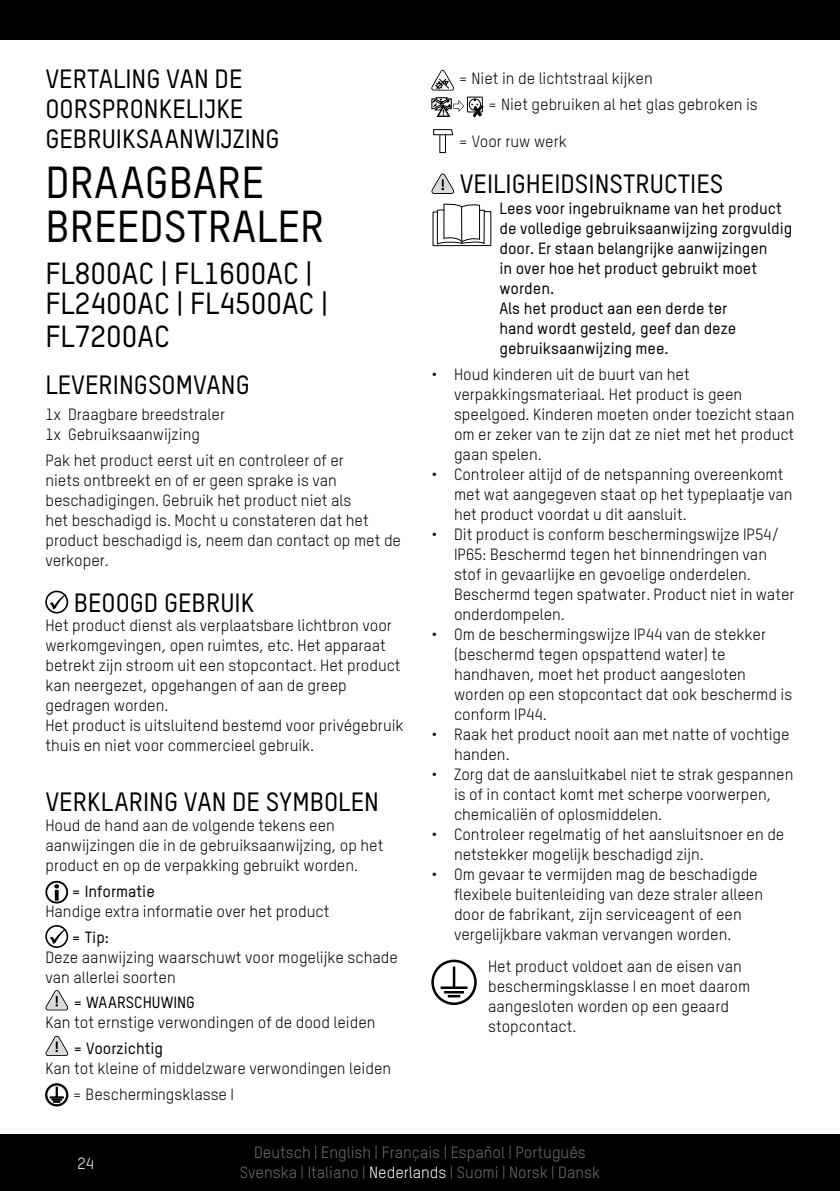
<style>
.page{position:relative;width:840px;height:1191px;background:#fff}
.page>*{position:absolute;margin:0;border:0;box-sizing:border-box;transform-origin:0 0}
.t1{font:500 44px/44px "TSTARPRO";color:#000}
.t2{font:500 30px/30px "TSTARPRO";color:#000}
.t3{font:500 26px/30px "TSTARPRO";color:#000}
.t4{font:16px/20px "TSTARPRO";color:#000}
.t5{font:500 16px/20px "TSTARPRO";color:#000}
.t6{font:16px/20px "TSTARPRO";color:#706f6f;text-align:center}
.t7{font:16px "TSTARPRO";color:#fff}
.s1{color:#fff}
</style>
<div class="page">
<div style="left:0;top:0;width:839px;height:40px;background:#000"></div>
<div style="left:0;top:1134px;width:839px;height:57px;background:#000"></div>
<svg style="left:45px;top:591px;width:23px;height:22px"></svg>
<svg style="left:45px;top:881px;width:23px;height:22px"></svg>
<svg style="left:45px;top:925px;width:23px;height:22px"></svg>
<svg style="left:45px;top:990px;width:23px;height:20px"></svg>
<svg style="left:45px;top:1035px;width:23px;height:21px"></svg>
<svg style="left:45px;top:1083px;width:23px;height:23px"></svg>
<svg style="left:431px;top:70px;width:23px;height:21px"></svg>
<svg style="left:431px;top:97px;width:33px;height:20px"></svg>
<div style="left:467px;top:97px;width:15px;height:15px;border:1px solid #000"></div>
<div style="left:468px;top:99px;width:12px;height:11px;border:1px solid #000;border-radius:50%"></div>
<svg style="left:471px;top:99px;width:12px;height:18px"></svg>
<svg style="left:433px;top:129px;width:20px;height:7px"></svg>
<svg style="left:431px;top:174px;width:23px;height:20px"></svg>
<svg style="left:432px;top:203px;width:59px;height:43px"></svg>
<svg style="left:431px;top:959px;width:45px;height:46px"></svg>
<h3 class="t3" style="left:45px;top:63px;width:236px">VERTALING VAN DE<br>OORSPRONKELIJKE<br>GEBRUIKSAANWIJZING</h3>
<h1 class="t1" style="left:45px;top:159px;width:280px">DRAAGBARE<br>BREEDSTRALER</h1>
<h2 class="t2" style="left:45px;top:258px;width:284px">FL800AC | FL1600AC |<br>FL2400AC | FL4500AC |</h2>
<h2 class="t2" style="left:45px;top:321px;width:126px">FL7200AC</h2>
<h3 class="t3" style="left:45px;top:369px;width:206px">LEVERINGSOMVANG</h3>
<p class="t4" style="left:45px;top:404px;width:181px">1x Draagbare breedstraler<br>1x Gebruiksaanwijzing</p>
<p class="t4" style="left:45px;top:450px;width:357px">Pak het product eerst uit en controleer of er<br>niets ontbreekt en of er geen sprake is van beschadigingen. Gebruik het product niet als<br>het beschadigd is. Mocht u constateren dat het product beschadigd is, neem dan contact op met de verkoper.</p>
<h3 class="t3" style="left:74px;top:587px;width:182px">BEOOGD GEBRUIK</h3>
<p class="t4" style="left:45px;top:615px;width:359px">Het product dienst als verplaatsbare lichtbron voor werkomgevingen, open ruimtes, etc. Het apparaat betrekt zijn stroom uit een stopcontact. Het product kan neergezet, opgehangen of aan de greep gedragen worden.<br>Het product is uitsluitend bestemd voor privégebruik thuis en niet voor commercieel gebruik.</p>
<h3 class="t3" style="left:45px;top:786px;width:335px">VERKLARING VAN DE SYMBOLEN</h3>
<p class="t4" style="left:45px;top:815px;width:339px">Houd de hand aan de volgende tekens een aanwijzingen die in de gebruiksaanwijzing, op het product en op de verpakking gebruikt worden.</p>
<p class="t5" style="left:72px;top:881px;width:85px">= Informatie</p>
<p class="t4" style="left:45px;top:901px;width:285px">Handige extra informatie over het product</p>
<p class="t5" style="left:72px;top:926px;width:39px">= Tip:</p>
<p class="t4" style="left:45px;top:946px;width:354px">Deze aanwijzing waarschuwt voor mogelijke schade van allerlei soorten</p>
<p class="t5" style="left:73px;top:992px;width:123px">= WAARSCHUWING</p>
<p class="t4" style="left:45px;top:1012px;width:331px">Kan tot ernstige verwondingen of de dood leiden</p>
<p class="t5" style="left:73px;top:1038px;width:91px">= Voorzichtig</p>
<p class="t4" style="left:72px;top:1055px;width:320px;line-height:25.6px;text-indent:-27px">Kan tot kleine of middelzware verwondingen leiden = Beschermingsklasse I</p>
<p class="t4" style="left:487px;top:66px;width:271px;line-height:25.6px;text-indent:-29px">= Niet in de lichtstraal kijken<br>= Niet gebruiken al het glas gebroken is</p>
<p class="t4" style="left:458px;top:131px;width:109px">= Voor ruw werk</p>
<h3 class="t3" style="left:459px;top:168px;width:265px">VEILIGHEIDSINSTRUCTIES</h3>
<p class="t5" style="left:499px;top:198px;width:294px">Lees voor ingebruikname van het product de volledige gebruiksaanwijzing zorgvuldig door. Er staan belangrijke aanwijzingen<br>in over hoe het product gebruikt moet worden.<br>Als het product aan een derde ter<br>hand wordt gesteld, geef dan deze gebruiksaanwijzing mee.</p>
<p class="t4" style="left:454px;top:364px;width:341px;text-indent:-23px">• Houd kinderen uit de buurt van het verpakkingsmateriaal. Het product is geen speelgoed. Kinderen moeten onder toezicht staan om er zeker van te zijn dat ze niet met het product gaan spelen.</p>
<p class="t4" style="left:454px;top:464px;width:340px;text-indent:-23px">• Controleer altijd of de netspanning overeenkomt met wat aangegeven staat op het typeplaatje van het product voordat u dit aansluit.</p>
<p class="t4" style="left:454px;top:524px;width:342px;text-indent:-23px">• Dit product is conform beschermingswijze IP54/ IP65: Beschermd tegen het binnendringen van stof in gevaarlijke en gevoelige onderdelen.<br>Beschermd tegen spatwater. Product niet in water onderdompelen.</p>
<p class="t4" style="left:454px;top:624px;width:339px;text-indent:-23px">• Om de beschermingswijze IP44 van de stekker (beschermd tegen opspattend water) te handhaven, moet het product aangesloten worden op een stopcontact dat ook beschermd is conform IP44.</p>
<p class="t4" style="left:454px;top:724px;width:337px;text-indent:-23px">• Raak het product nooit aan met natte of vochtige handen.</p>
<p class="t4" style="left:454px;top:764px;width:341px;text-indent:-23px">• Zorg dat de aansluitkabel niet te strak gespannen is of in contact komt met scherpe voorwerpen, chemicaliën of oplosmiddelen.</p>
<p class="t4" style="left:454px;top:824px;width:332px;text-indent:-23px">• Controleer regelmatig of het aansluitsnoer en de netstekker mogelijk beschadigd zijn.</p>
<p class="t4" style="left:454px;top:864px;width:310px;text-indent:-23px">• Om gevaar te vermijden mag de beschadigde flexibele buitenleiding van deze straler alleen door de fabrikant, zijn serviceagent of een vergelijkbare vakman vervangen worden.</p>
<p class="t4" style="left:488px;top:956px;width:263px">Het product voldoet aan de eisen van beschermingsklasse I en moet daarom aangesloten worden op een geaard stopcontact.</p>
<p class="t7" style="left:78px;top:1153px;width:18px">24</p>
<p class="t6" style="left:240px;top:1142px;width:361px">Deutsch | English | Français | Español | Português<br>Svenska | Italiano | <span class="s1">Nederlands</span> | Suomi | Norsk | Dansk</p>
</div>
